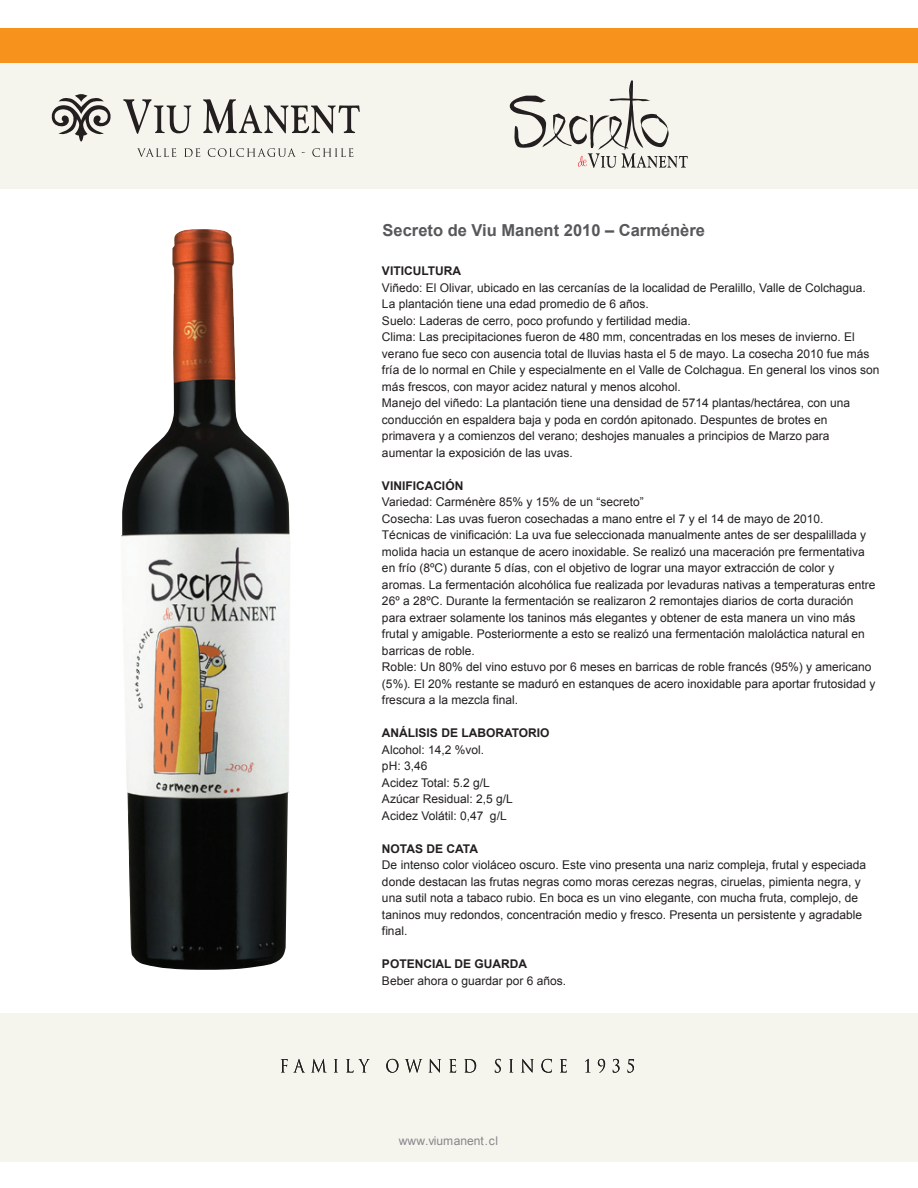
<style>
.page{position:relative;width:918px;height:1188px;background:#fff}
.page>*{position:absolute;margin:0;border:0;box-sizing:border-box;transform-origin:0 0}
.t1{font:700 16.5px "Arial";color:#57585a}
.t2{font:12px/16.5px "Arial";color:#231f20}
.t3{font:700 12px "Arial";color:#231f20}
.t4{font:12px "Arial";color:#87868b}
</style>
<div class="page">
<div style="left:0;top:28px;width:918px;height:36px;background:#f7931d"></div>
<div style="left:0;top:64px;width:918px;height:125px;background:#f6f5ed"></div>
<div style="left:0;top:1013px;width:918px;height:148px;background:#f6f5ed"></div>
<svg style="left:51px;top:94px;width:60px;height:48px"></svg>
<svg style="left:123px;top:99px;width:68px;height:35px"></svg>
<svg style="left:203px;top:99px;width:157px;height:34px"></svg>
<svg style="left:137px;top:148px;width:39px;height:9px"></svg>
<svg style="left:184px;top:148px;width:16px;height:9px"></svg>
<svg style="left:208px;top:148px;width:88px;height:9px"></svg>
<svg style="left:312px;top:148px;width:41px;height:9px"></svg>
<svg style="left:281px;top:1059px;width:23px;height:13px"></svg>
<svg style="left:312px;top:1059px;width:14px;height:13px"></svg>
<svg style="left:334px;top:1059px;width:4px;height:13px"></svg>
<svg style="left:346px;top:1059px;width:24px;height:14px"></svg>
<svg style="left:386px;top:1059px;width:12px;height:14px"></svg>
<svg style="left:405px;top:1059px;width:17px;height:14px"></svg>
<svg style="left:429px;top:1059px;width:12px;height:14px"></svg>
<svg style="left:449px;top:1059px;width:7px;height:14px"></svg>
<svg style="left:464px;top:1059px;width:12px;height:14px"></svg>
<svg style="left:495px;top:1059px;width:6px;height:14px"></svg>
<svg style="left:509px;top:1059px;width:4px;height:13px"></svg>
<svg style="left:521px;top:1059px;width:13px;height:14px"></svg>
<svg style="left:541px;top:1059px;width:11px;height:14px"></svg>
<svg style="left:560px;top:1059px;width:7px;height:14px"></svg>
<svg style="left:585px;top:1059px;width:4px;height:13px"></svg>
<svg style="left:598px;top:1059px;width:7px;height:14px"></svg>
<svg style="left:613px;top:1059px;width:7px;height:14px"></svg>
<svg style="left:628px;top:1059px;width:6px;height:14px"></svg>
<svg style="left:509px;top:80px;width:179px;height:88px"></svg>
<img style="left:125px;top:556px;width:165px;height:233px">
<svg style="left:127px;top:789px;width:162px;height:181px;background:#252827"></svg>
<svg style="left:121px;top:229px;width:169px;height:327px"></svg>
<h1 class="t1" style="left:383px;top:219px;width:324px">Secreto de Viu Manent 2010 – Carménère</h1>
<p class="t3" style="left:382px;top:263px;width:81px">VITICULTURA</p>
<p class="t2" style="left:382px;top:280px;width:499px">Viñedo: El Olivar, ubicado en las cercanías de la localidad de Peralillo, Valle de Colchagua.<br>La plantación tiene una edad promedio de 6 años.<br>Suelo: Laderas de cerro, poco profundo y fertilidad media.<br>Clima: Las precipitaciones fueron de 480 mm, concentradas en los meses de invierno. El verano fue seco con ausencia total de lluvias hasta el 5 de mayo. La cosecha 2010 fue más fría de lo normal en Chile y especialmente en el Valle de Colchagua. En general los vinos son más frescos, con mayor acidez natural y menos alcohol.<br>Manejo del viñedo: La plantación tiene una densidad de 5714 plantas/hectárea, con una conducción en espaldera baja y poda en cordón apitonado. Despuntes de brotes en primavera y a comienzos del verano; deshojes manuales a principios de Marzo para aumentar la exposición de las uvas.</p>
<p class="t3" style="left:382px;top:478px;width:83px">VINIFICACIÓN</p>
<p class="t2" style="left:382px;top:494px;width:495px">Variedad: Carménère 85% y 15% de un “secreto”<br>Cosecha: Las uvas fueron cosechadas a mano entre el 7 y el 14 de mayo de 2010.<br>Técnicas de vinificación: La uva fue seleccionada manualmente antes de ser despalillada y molida hacia un estanque de acero inoxidable. Se realizó una maceración pre fermentativa en frío (8ºC) durante 5 días, con el objetivo de lograr una mayor extracción de color y aromas. La fermentación alcohólica fue realizada por levaduras nativas a temperaturas entre 26º a 28ºC. Durante la fermentación se realizaron 2 remontajes diarios de corta duración para extraer solamente los taninos más elegantes y obtener de esta manera un vino más frutal y amigable. Posteriormente a esto se realizó una fermentación maloláctica natural en barricas de roble.<br>Roble: Un 80% del vino estuvo por 6 meses en barricas de roble francés (95%) y americano (5%). El 20% restante se maduró en estanques de acero inoxidable para aportar frutosidad y frescura a la mezcla final.</p>
<p class="t3" style="left:382px;top:725px;width:169px">ANÁLISIS DE LABORATORIO</p>
<p class="t2" style="left:382px;top:742px;width:132px">Alcohol: 14,2 %vol.<br>pH: 3,46<br>Acidez Total: 5.2 g/L<br>Azúcar Residual: 2,5 g/L<br>Acidez Volátil: 0,47 g/L</p>
<p class="t3" style="left:382px;top:841px;width:97px">NOTAS DE CATA</p>
<p class="t2" style="left:382px;top:857px;width:486px">De intenso color violáceo oscuro. Este vino presenta una nariz compleja, frutal y especiada donde destacan las frutas negras como moras cerezas negras, ciruelas, pimienta negra, y una sutil nota a tabaco rubio. En boca es un vino elegante, con mucha fruta, complejo, de taninos muy redondos, concentración medio y fresco. Presenta un persistente y agradable final.</p>
<p class="t3" style="left:382px;top:956px;width:147px">POTENCIAL DE GUARDA</p>
<p class="t2" style="left:382px;top:973px;width:186px">Beber ahora o guardar por 6 años.</p>
<p class="t4" style="left:399px;top:1133px;width:101px">www.viumanent.cl</p>
</div>
